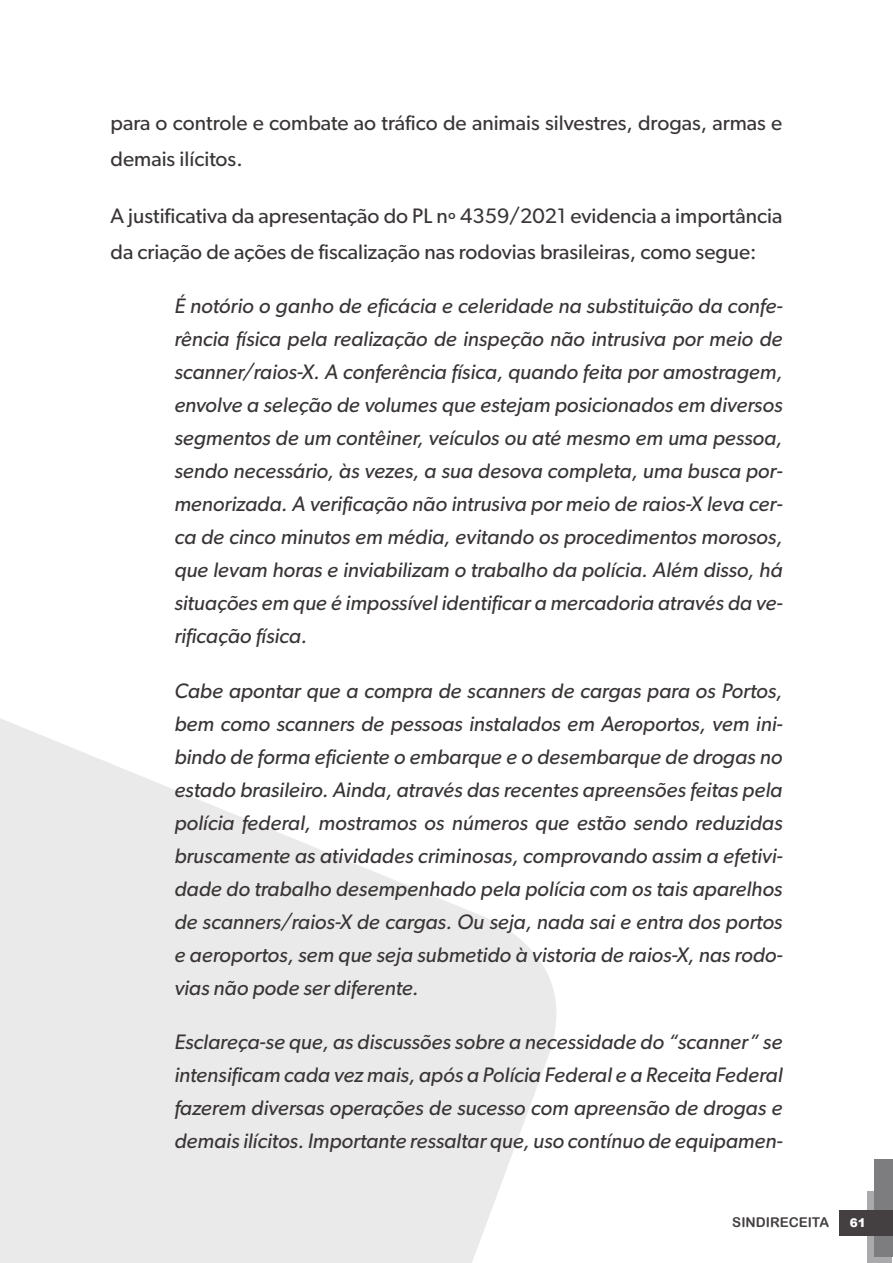
<style>
.page{position:relative;width:893px;height:1263px;background:#fff}
.page>*{position:absolute;margin:0;border:0;box-sizing:border-box;transform-origin:0 0}
.t1{font:italic 21px/33px "Gibson";color:#393535;text-align:justify}
.t2{font:21px/36px "Gibson";color:#393535}
.t3{font:13.5px "Arial Rounded MT Bold";color:#444041}
.t4{font:900 12px "Arial";color:#fff}
</style>
<div class="page">
<svg style="left:488px;top:919px;width:68px;height:299px;fill:#ebeaea"></svg>
<svg style="left:0;top:718px;width:488px;height:545px;fill:#ebeaea"></svg>
<div style="left:868px;top:1191px;width:24px;height:72px;background:#aaaaac"></div>
<div style="left:874px;top:1159px;width:19px;height:97px;background:#7d7c7e"></div>
<div style="left:839px;top:1210px;width:54px;height:25px;background:#444041"></div>
<p class="t2" style="left:111px;top:104px;width:673px">para o controle e combate ao tráfico de animais silvestres, drogas, armas e demais ilícitos.</p>
<p class="t2" style="left:111px;top:197px;width:673px">A justificativa da apresentação do PL nº 4359/2021 evidencia a importância da criação de ações de fiscalização nas rodovias brasileiras, como segue:</p>
<p class="t1" style="left:174px;top:289px;width:610px">É notório o ganho de eficácia e celeridade na substituição da confe&shy;rência física pela realização de inspeção não intrusiva por meio de scanner/raios-X. A conferência física, quando feita por amostragem, envolve a seleção de volumes que estejam posicionados em diversos segmentos de um contêiner, veículos ou até mesmo em uma pessoa, sendo necessário, às vezes, a sua desova completa, uma busca por&shy;menorizada. A verificação não intrusiva por meio de raios-X leva cer&shy;ca de cinco minutos em média, evitando os procedimentos morosos, que levam horas e inviabilizam o trabalho da polícia. Além disso, há situações em que é impossível identificar a mercadoria através da ve&shy;rificação física.</p>
<p class="t1" style="left:174px;top:674px;width:610px">Cabe apontar que a compra de scanners de cargas para os Portos, bem como scanners de pessoas instalados em Aeroportos, vem ini&shy;bindo de forma eficiente o embarque e o desembarque de drogas no estado brasileiro. Ainda, através das recentes apreensões feitas pela polícia federal, mostramos os números que estão sendo reduzidas bruscamente as atividades criminosas, comprovando assim a efetivi&shy;dade do trabalho desempenhado pela polícia com os tais aparelhos de scanners/raios-X de cargas. Ou seja, nada sai e entra dos portos e aeroportos, sem que seja submetido à vistoria de raios-X, nas rodo&shy;vias não pode ser diferente.</p>
<p class="t1" style="left:174px;top:1025px;width:610px">Esclareça-se que, as discussões sobre a necessidade do “scanner” se intensificam cada vez mais, após a Polícia Federal e a Receita Federal fazerem diversas operações de sucesso com apreensão de drogas e demais ilícitos. Importante ressaltar que, uso contínuo de equipamen-</p>
<p class="t3" style="left:732px;top:1214px;width:98px">SINDIRECEITA</p>
<p class="t4" style="left:850px;top:1213px;width:18px">61</p>
</div>
